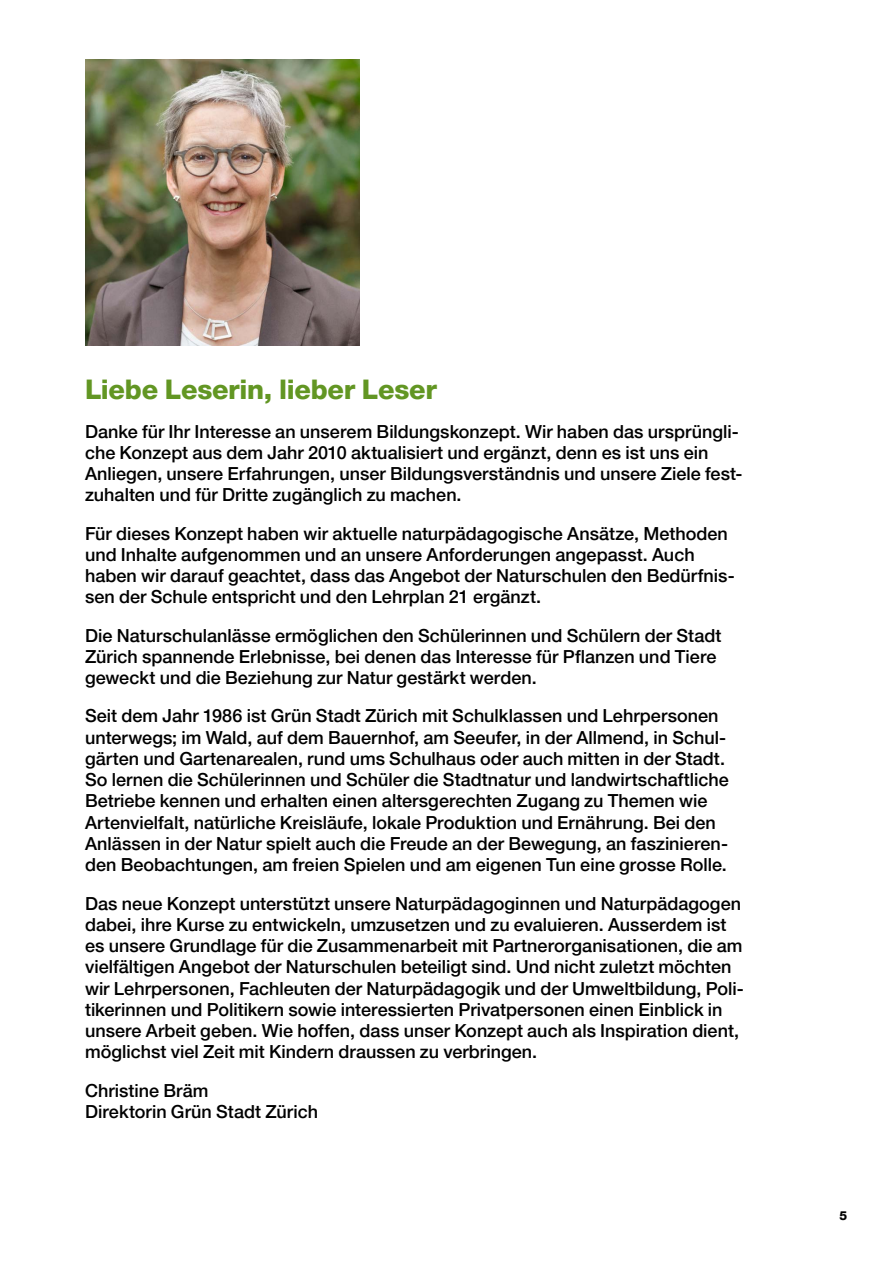
<style>
.page{position:relative;width:893px;height:1263px;background:#fff}
.page>*{position:absolute;margin:0;border:0;box-sizing:border-box;transform-origin:0 0}
.t1{font:800 27px "Helvetica Neue LT Pro";letter-spacing:-.01em;color:#629623}
.t2{font:500 18px/21.3px "Helvetica Neue LT Pro";color:#000}
.t3{font:800 12.3px "Helvetica Neue LT Pro";color:#000}
</style>
<div class="page">
<img style="left:85px;top:60px;width:275px;height:285px">
<h2 class="t1" style="left:85px;top:374px;width:353px">Liebe Leserin, lieber Leser</h2>
<p class="t2" style="left:85px;top:420px;width:659px">Danke für Ihr Interesse an unserem Bildungskonzept. Wir haben das ursprüngli&shy;che Konzept aus dem Jahr 2010 aktualisiert und ergänzt, denn es ist uns ein Anliegen, unsere Erfahrungen, unser Bildungsverständnis und unsere Ziele fest&shy;zuhalten und für Dritte zugänglich zu machen.</p>
<p class="t2" style="left:85px;top:522px;width:651px">Für dieses Konzept haben wir aktuelle naturpädagogische Ansätze, Methoden und Inhalte aufgenommen und an unsere Anforderungen angepasst. Auch haben wir darauf geachtet, dass das Angebot der Naturschulen den Bedürfnis&shy;sen der Schule entspricht und den Lehrplan 21 ergänzt.</p>
<p class="t2" style="left:85px;top:624px;width:638px">Die Naturschulanlässe ermöglichen den Schülerinnen und Schülern der Stadt<br>Zürich spannende Erlebnisse, bei denen das Interesse für Pflanzen und Tiere geweckt und die Beziehung zur Natur gestärkt werden.</p>
<p class="t2" style="left:85px;top:705px;width:645px">Seit dem Jahr 1986 ist Grün Stadt Zürich mit Schulklassen und Lehrpersonen unterwegs; im Wald, auf dem Bauernhof, am Seeufer, in der Allmend, in Schul&shy;gärten und Gartenarealen, rund ums Schulhaus oder auch mitten in der Stadt.<br>So lernen die Schülerinnen und Schüler die Stadtnatur und landwirtschaftliche Betriebe kennen und erhalten einen altersgerechten Zugang zu Themen wie Artenvielfalt, natürliche Kreisläufe, lokale Produktion und Ernährung. Bei den Anlässen in der Natur spielt auch die Freude an der Bewegung, an faszinieren&shy;den Beobachtungen, am freien Spielen und am eigenen Tun eine grosse Rolle.</p>
<p class="t2" style="left:85px;top:892px;width:660px">Das neue Konzept unterstützt unsere Naturpädagoginnen und Naturpädagogen dabei, ihre Kurse zu entwickeln, umzusetzen und zu evaluieren. Ausserdem ist es unsere Grundlage für die Zusammenarbeit mit Partnerorganisationen, die am vielfältigen Angebot der Naturschulen beteiligt sind. Und nicht zuletzt möchten wir Lehrpersonen, Fachleuten der Naturpädagogik und der Umweltbildung, Poli&shy;tikerinnen und Politikern sowie interessierten Privatpersonen einen Einblick in unsere Arbeit geben. Wie hoffen, dass unser Konzept auch als Inspiration dient, möglichst viel Zeit mit Kindern draussen zu verbringen.</p>
<p class="t2" style="left:85px;top:1079px;width:125px">Christine Bräm</p>
<p class="t2" style="left:85px;top:1101px;width:235px">Direktorin Grün Stadt Zürich</p>
<p class="t3" style="left:839px;top:1209px;width:9px">5</p>
</div>
